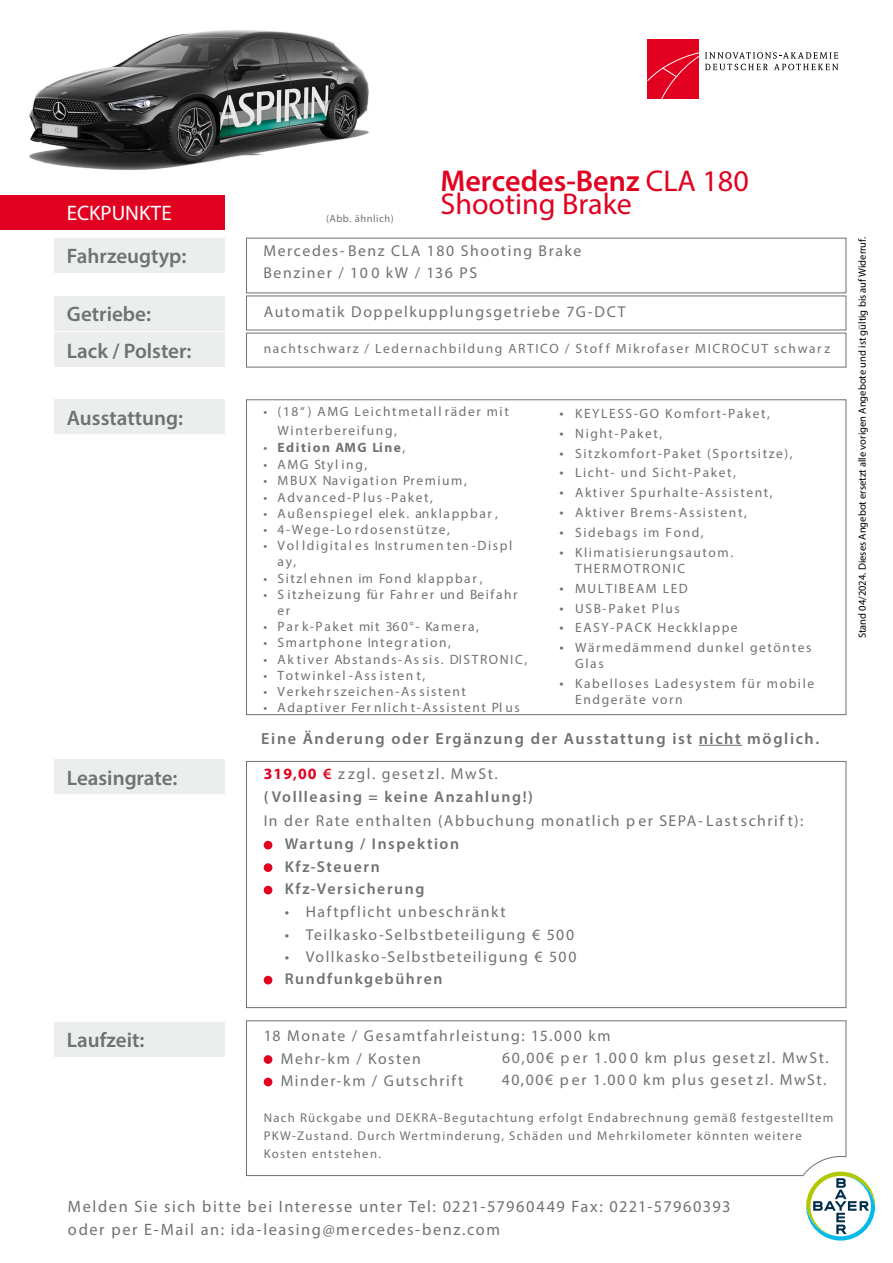
<style>
.page{position:relative;width:893px;height:1263px;background:#fff}
.page>*{position:absolute;margin:0;border:0;box-sizing:border-box;transform-origin:0 0}
.t1{font:30.15px/23px "Myriad Pro";color:#e20020}
.t2{font:600 21px/36.6px "Myriad Pro";color:#707172}
.t3{font:21px "Myriad Pro";color:#fff}
.t4{font:16.5px/22.5px "Myriad Pro";letter-spacing:.095em;color:#707172}
.t5{font:600 16.2px "Myriad Pro";letter-spacing:.1em;color:#707172}
.t6{font:15.75px/22.5px "Myriad Pro";letter-spacing:.1em;color:#707172}
.t7{font:600 15.75px/22.5px "Myriad Pro";letter-spacing:.1em;color:#707172}
.t8{font:13.5px/16.2px "Myriad Pro";letter-spacing:.115em;color:#707172}
.t9{font:700 13.5px "Myriad Pro";letter-spacing:.11em;color:#707172}
.t10{font:12.75px/18px "Myriad Pro";letter-spacing:.1em;color:#707172}
.t11{font:10.5px "Myriad Pro";color:#000}
.t12{font:10.5px "Myriad Pro";letter-spacing:.05em;color:#707172}
.s1{font-weight:600}
.s2{font-weight:400}
.s3{font-size:15px}
.s4{font-weight:700;color:#e20020}
.s5{color:#e20020}
</style>
<div class="page">
<div style="left:246px;top:238px;width:600px;height:55px;border:1px solid #707172"></div>
<div style="left:54px;top:238px;width:170px;height:34px;background:#eceded"></div>
<div style="left:54px;top:296px;width:170px;height:34px;background:#eceded"></div>
<div style="left:54px;top:333px;width:170px;height:34px;background:#eceded"></div>
<div style="left:54px;top:400px;width:170px;height:34px;background:#eceded"></div>
<div style="left:264px;top:841px;width:8px;height:8px;background:#e20020;border-radius:50%"></div>
<div style="left:264px;top:863px;width:8px;height:9px;background:#e20020;border-radius:50%"></div>
<div style="left:264px;top:886px;width:8px;height:8px;background:#e20020;border-radius:50%"></div>
<div style="left:264px;top:976px;width:8px;height:8px;background:#e20020;border-radius:50%"></div>
<div style="left:246px;top:761px;width:600px;height:247px;border:1px solid #707172"></div>
<div style="left:54px;top:760px;width:170px;height:34px;background:#eceded"></div>
<hr style="left:699px;top:745px;width:43px;height:1px;background:#707172">
<div style="left:54px;top:1022px;width:170px;height:34px;background:#eceded"></div>
<div style="left:0;top:196px;width:224px;height:34px;background:#e20020"></div>
<svg style="left:705px;top:52px;width:133px;height:18px"></svg>
<div style="left:647px;top:39px;width:52px;height:60px;background:#e20020"></div>
<svg style="left:647px;top:52px;width:52px;height:47px"></svg>
<svg style="left:246px;top:1020px;width:600px;height:156px"></svg>
<svg style="left:806px;top:1171px;width:69px;height:69px"></svg>
<img style="left:29px;top:30px;width:341px;height:140px">
<h2 class="t3" style="left:67px;top:200px;width:107px">ECKPUNKTE</h2>
<p class="t12" style="left:326px;top:212px;width:69px">(Abb. ähnlich)</p>
<h1 class="t1" style="left:440px;top:169px;width:310px"><span class="s1">Mercedes-Benz</span> CLA 180<br>Shooting Brake</h1>
<h2 class="t2" style="left:67px;top:237px;width:121px">Fahrzeugtyp:</h2>
<h2 class="t2" style="left:67px;top:295px;width:126px">Getriebe:<br>Lack / Polster:</h2>
<p class="t6" style="left:263px;top:239px;width:319px">Mercedes- Benz CLA 180 Shooting Brake<br>Benziner / 10 0 kW / 136 PS</p>
<p class="t6" style="left:264px;top:301px;width:363px">Automatik Doppelkupplungsgetriebe 7G-DCT</p>
<p class="t8" style="left:264px;top:340px;width:568px">nachtschwarz / Ledernachbildung ARTICO / Stof f Mikrofaser MICROCUT schwarz</p>
<h2 class="t2" style="left:67px;top:399px;width:118px">Ausstattung:</h2>
<p class="t8" style="left:278px;top:401px;width:233px;line-height:19.4px;text-indent:-14px">• (18“) AMG Leichtmetall räder mit<br>Winterbereifung,</p>
<p class="t9" style="left:263px;top:439px;width:143px"><span class="s2">•</span> Edition AMG Line<span class="s2">,</span></p>
<p class="t8" style="left:263px;top:456px;width:105px">• AMG Styl ing,</p>
<p class="t8" style="left:263px;top:473px;width:205px">• MBUX Navigation Premium,</p>
<p class="t8" style="left:263px;top:489px;width:171px">• Advanced-P lus -Paket,</p>
<p class="t8" style="left:263px;top:505px;width:236px">• Außenspiegel elek. anklappbar ,</p>
<p class="t8" style="left:263px;top:521px;width:188px">• 4-Wege-Lo rdosenstütze,</p>
<p class="t8" style="left:278px;top:537px;width:236px;text-indent:-14px">• Vol ldigital es Instrumen ten -Displ ay,</p>
<p class="t8" style="left:263px;top:570px;width:221px">• Sitzl ehnen im Fond klappbar ,</p>
<p class="t8" style="left:278px;top:586px;width:242px;text-indent:-14px">• S itzheizung für Fahr er und Beifahr er</p>
<p class="t8" style="left:263px;top:618px;width:217px">• Par k-Paket mit 360°- Kamera,</p>
<p class="t8" style="left:263px;top:635px;width:189px">• Smartphone Integr ation,</p>
<p class="t8" style="left:263px;top:651px;width:265px">• Ak tiver Abstands-As sis. DISTRONIC,</p>
<p class="t8" style="left:263px;top:667px;width:163px">• Totwinkel -Ass isten t,</p>
<p class="t8" style="left:263px;top:683px;width:204px">• Verkehr szeichen-As sistent</p>
<p class="t8" style="left:263px;top:699px;width:258px">• Adaptiver Fer nlich t-Assistent Pl us</p>
<p class="t8" style="left:559px;top:405px;width:212px"><span class="s3">•</span> KEYLESS-GO Komfort-Paket,</p>
<p class="t8" style="left:559px;top:425px;width:104px"><span class="s3">•</span> Night-Paket,</p>
<p class="t8" style="left:559px;top:445px;width:235px"><span class="s3">•</span> Sitzkomfort-Paket (Sportsitze),</p>
<p class="t8" style="left:559px;top:465px;width:178px"><span class="s3">•</span> Licht- und Sicht-Paket,</p>
<p class="t8" style="left:559px;top:484px;width:215px"><span class="s3">•</span> Aktiver Spurhalte-Assistent,</p>
<p class="t8" style="left:559px;top:504px;width:189px"><span class="s3">•</span> Aktiver Brems-Assistent,</p>
<p class="t8" style="left:559px;top:524px;width:146px"><span class="s3">•</span> Sidebags im Fond,</p>
<p class="t8" style="left:575px;top:544px;width:159px;text-indent:-16px"><span class="s3">•</span> Klimatisierungsautom.<br>THERMOTRONIC</p>
<p class="t8" style="left:559px;top:580px;width:130px"><span class="s3">•</span> MULTIBEAM LED</p>
<p class="t8" style="left:559px;top:600px;width:122px"><span class="s3">•</span> USB-Paket Plus</p>
<p class="t8" style="left:559px;top:619px;width:180px"><span class="s3">•</span> EASY-PACK Heckklappe</p>
<p class="t8" style="left:575px;top:639px;width:238px;text-indent:-16px"><span class="s3">•</span> Wärmedämmend dunkel getöntes<br>Glas</p>
<p class="t8" style="left:575px;top:675px;width:240px;text-indent:-16px"><span class="s3">•</span> Kabelloses Ladesystem für mobile<br>Endgeräte vorn</p>
<p class="t5" style="left:261px;top:728px;width:559px">Eine Änderung oder Ergänzung der Ausstattung ist nicht möglich.</p>
<h2 class="t2" style="left:67px;top:759px;width:112px">Leasingrate:</h2>
<p class="t7" style="left:264px;top:762px;width:271px;line-height:23px"><span class="s4">319</span><span class="s5">,</span><span class="s4">00</span> <span class="s5">€</span> <span class="s2">z zgl. geset zl. MwSt.<br></span>( Vollleasing = keine Anzahlung!)</p>
<p class="t6" style="left:264px;top:809px;width:541px">In der Rate enthalten (Abbuchung monatlich p er SEPA- Last schrif t):</p>
<p class="t7" style="left:285px;top:832px;width:176px">Wartung / Inspektion<br>Kfz-Steuern<br>Kfz-Versicherung</p>
<p class="t6" style="left:285px;top:900px;width:223px">• Haftpflicht unbeschränkt</p>
<p class="t6" style="left:285px;top:923px;width:291px">• Teilkasko-Selbstbeteiligung € 500</p>
<p class="t6" style="left:285px;top:945px;width:293px">• Vollkasko-Selbstbeteiligung € 500</p>
<p class="t7" style="left:285px;top:967px;width:159px">Rundfunkgebühren</p>
<h2 class="t2" style="left:67px;top:1021px;width:79px">Laufzeit:</h2>
<p class="t6" style="left:281px;top:1024px;width:331px;text-indent:-17px">18 Monate / Gesamtfahrleistung: 15.000 km<br>Mehr-km / Kosten<br>Minder-km / Gutschrift</p>
<p class="t6" style="left:502px;top:1046px;width:329px">60,00€ p er 1.00 0 km plus geset zl. MwSt.<br>40,00€ per 1.00 0 km plus geset zl. MwSt.</p>
<p class="t10" style="left:264px;top:1109px;width:571px">Nach Rückgabe und DEKRA-Begutachtung erfolgt Endabrechnung gemäß festgestelltem<br>PKW-Zustand. Durch Wertminderung, Schäden und Mehrkilometer könnten weitere<br>Kosten entstehen.</p>
<p class="t4" style="left:68px;top:1195px;width:664px">Melden Sie sich bitte bei Interesse unter Tel: 0221-57960449 Fax: 0221-57960393 oder per E-Mail an: ida-leasing@mercedes-benz.com</p>
<p class="t11" style="left:856px;top:638px;width:403px;rotate:-90deg">Stand 04/2024. Dieses Angebot ersetzt alle vorigen Angebote und ist gültig bis auf Widerruf.</p>
</div>
